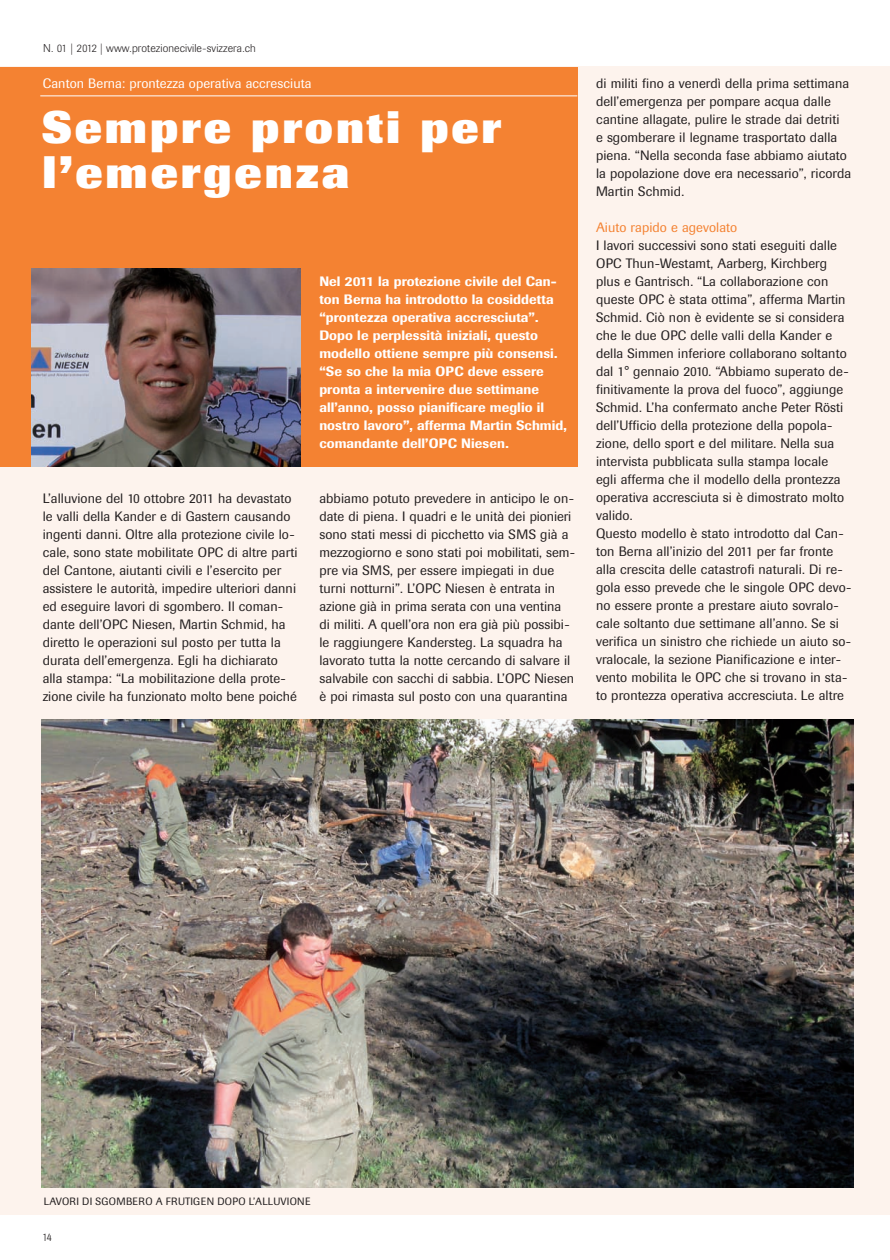
<style>
.page{position:relative;width:890px;height:1260px;background:#fff}
.page>*{position:absolute;margin:0;border:0;box-sizing:border-box;transform-origin:0 0}
.t1{font:800 45px/45px "Berthold Imago BQ";letter-spacing:.065em;color:#fff}
.t2{font:13.5px/18px "Berthold Imago BQ";letter-spacing:.005em;color:#231f20}
.t3{font:500 13.5px/18px "Berthold Imago BQ";letter-spacing:.005em;color:#fff}
.t4{font:13.5px "Berthold Imago BQ";letter-spacing:.005em;color:#fff}
.t5{font:13.5px "Berthold Imago BQ";letter-spacing:.005em;color:#f48232}
.t6{font:300 11.25px "Berthold Imago BQ";letter-spacing:.01em;color:#231f20}
.t7{font:10.5px "Berthold Imago BQ";letter-spacing:.025em;color:#231f20}
</style>
<div class="page">
<img style="left:0;top:66px;width:889px;height:1149px">
<p class="t6" style="left:43px;top:42px;width:214px">N. 01 | 2012 | www.protezionecivile-svizzera.ch</p>
<p class="t4" style="left:43px;top:76px;width:270px">Canton Berna: prontezza operativa accresciuta</p>
<h1 class="t1" style="left:42px;top:104px;width:460px">Sempre pronti per l’emergenza</h1>
<p class="t2" style="left:43px;top:489px;width:256px">L’alluvione del 10 ottobre 2011 ha devastato le valli della Kander e di Gastern causando ingenti danni. Oltre alla protezione civile lo&shy;cale, sono state mobilitate OPC di altre parti del Cantone, aiutanti civili e l’esercito per assistere le autorità, impedire ulteriori danni ed eseguire lavori di sgombero. Il coman&shy;dante dell’OPC Niesen, Martin Schmid, ha diretto le operazioni sul posto per tutta la durata dell’emergenza. Egli ha dichiarato alla stampa: “La mobilitazione della prote&shy;zione civile ha funzionato molto bene poiché</p>
<p class="t3" style="left:319px;top:273px;width:249px">Nel 2011 la protezione civile del Can&shy;ton Berna ha introdotto la cosiddetta “prontezza operativa accresciuta”.<br>Dopo le perplessità iniziali, questo modello ottiene sempre più consensi. “Se so che la mia OPC deve essere pronta a intervenire due settimane all’anno, posso pianificare meglio il nostro lavoro”, afferma Martin Schmid, comandante dell’OPC Niesen.</p>
<p class="t2" style="left:319px;top:489px;width:257px">abbiamo potuto prevedere in anticipo le on&shy;date di piena. I quadri e le unità dei pionieri sono stati messi di picchetto via SMS già a mezzogiorno e sono stati poi mobilitati, sem&shy;pre via SMS, per essere impiegati in due turni notturni”. L’OPC Niesen è entrata in azione già in prima serata con una ventina<br>di militi. A quell’ora non era già più possibi&shy;le raggiungere Kandersteg. La squadra ha lavorato tutta la notte cercando di salvare il salvabile con sacchi di sabbia. L’OPC Niesen è poi rimasta sul posto con una quarantina</p>
<p class="t2" style="left:596px;top:75px;width:256px">di militi fino a venerdì della prima settimana dell’emergenza per pompare acqua dalle cantine allagate, pulire le strade dai detriti<br>e sgomberare il legname trasportato dalla piena. “Nella seconda fase abbiamo aiutato la popolazione dove era necessario”, ricorda Martin Schmid.</p>
<p class="t5" style="left:596px;top:220px;width:143px">Aiuto rapido e agevolato</p>
<p class="t2" style="left:596px;top:237px;width:257px">I lavori successivi sono stati eseguiti dalle OPC Thun-Westamt, Aarberg, Kirchberg plus e Gantrisch. “La collaborazione con queste OPC è stata ottima”, afferma Martin Schmid. Ciò non è evidente se si considera che le due OPC delle valli della Kander e della Simmen inferiore collaborano soltanto dal 1° gennaio 2010. “Abbiamo superato de&shy;finitivamente la prova del fuoco”, aggiunge Schmid. L’ha confermato anche Peter Rösti dell’Ufficio della protezione della popola&shy;zione, dello sport e del militare. Nella sua intervista pubblicata sulla stampa locale egli afferma che il modello della prontezza operativa accresciuta si è dimostrato molto valido.<br>Questo modello è stato introdotto dal Can&shy;ton Berna all’inizio del 2011 per far fronte alla crescita delle catastrofi naturali. Di re&shy;gola esso prevede che le singole OPC devo&shy;no essere pronte a prestare aiuto sovralo&shy;cale soltanto due settimane all’anno. Se si verifica un sinistro che richiede un aiuto so&shy;vralocale, la sezione Pianificazione e inter&shy;vento mobilita le OPC che si trovano in sta&shy;to prontezza operativa accresciuta. Le altre</p>
<p class="t7" style="left:44px;top:1195px;width:268px">LAVORI DI SGOMBERO A FRUTIGEN DOPO L’ALLUVIONE</p>
<p class="t6" style="left:42px;top:1230px;width:11px">14</p>
</div>
